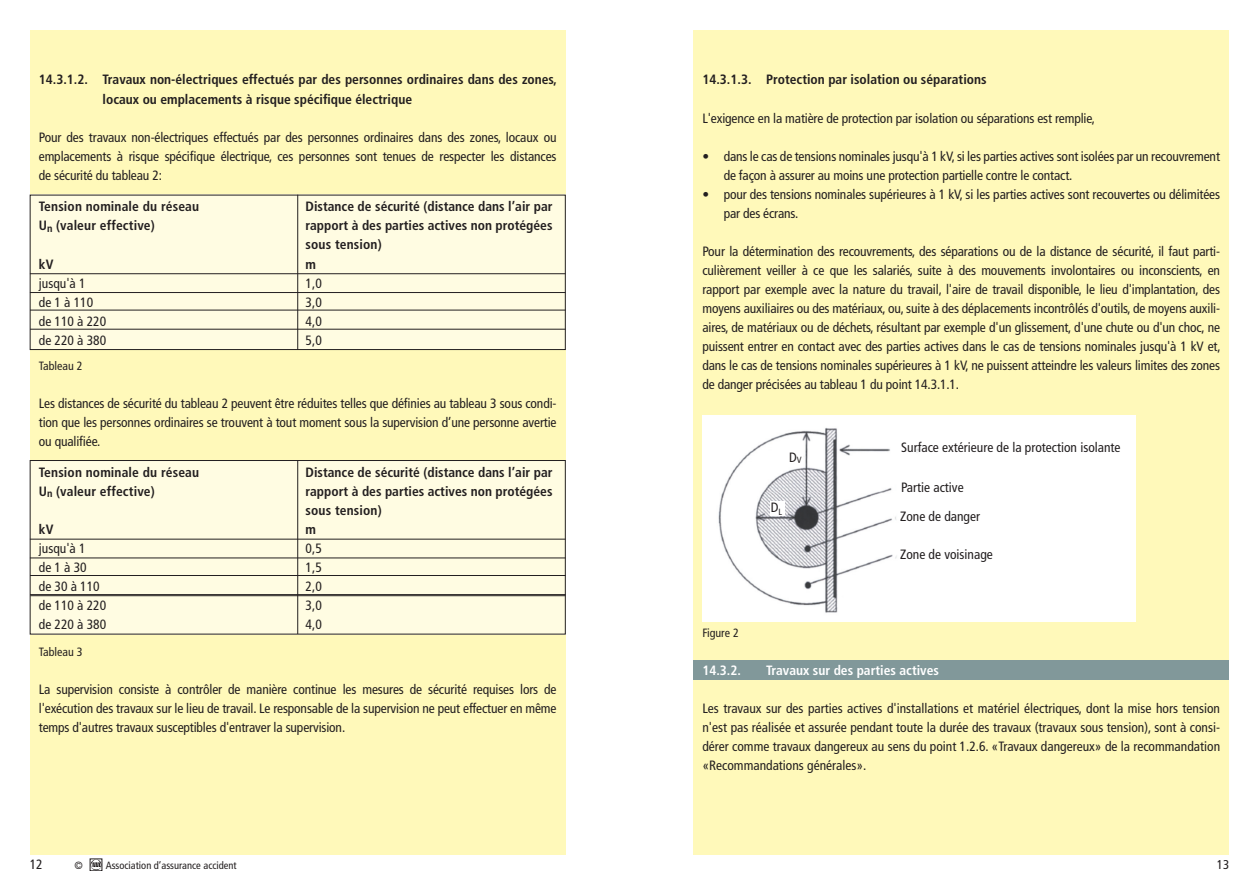
<style>
.page{position:relative;width:1259px;height:893px;background:#fff}
.page>*{position:absolute;margin:0;border:0;box-sizing:border-box;transform-origin:0 0}
.t1{font:condensed 13.5px/19px "Frutiger";letter-spacing:-.01em;color:#231f20;text-align:justify}
.t2{font:700 condensed 13.5px/19px "Frutiger";color:#231f20;text-align:justify}
.t3{font:700 condensed 13.5px "Frutiger";color:#fff}
.t4{font:condensed 12.75px "Frutiger";color:#231f20}
.t5{font:condensed 12px "Frutiger";color:#231f20}
.t6{font:condensed 10.5px "Frutiger";color:#231f20}
</style>
<div class="page">
<div style="left:693px;top:30px;width:536px;height:825px;background:#fff9ba"></div>
<div style="left:693px;top:660px;width:536px;height:19px;background:#81989a"></div>
<div style="left:702px;top:415px;width:433px;height:206px;background:#fff"></div>
<img style="left:718px;top:427px;width:201px;height:186px">
<div style="left:30px;top:30px;width:536px;height:825px;background:#fff9ba"></div>
<div style="left:30px;top:195px;width:535px;height:155px;background:#fffce2"></div>
<hr style="left:30px;top:292px;width:535px;height:1px;background:#231f20">
<hr style="left:30px;top:273px;width:535px;height:1px;background:#231f20">
<div style="left:30px;top:195px;width:536px;height:155px;border:1px solid #231f20"></div>
<hr style="left:297px;top:195px;width:1px;height:155px;background:#231f20">
<hr style="left:30px;top:310px;width:535px;height:1px;background:#231f20">
<hr style="left:30px;top:329px;width:535px;height:1px;background:#231f20">
<div style="left:30px;top:460px;width:535px;height:174px;background:#fffce2"></div>
<hr style="left:30px;top:558px;width:535px;height:1px;background:#231f20">
<hr style="left:30px;top:539px;width:535px;height:1px;background:#231f20">
<div style="left:30px;top:460px;width:536px;height:174px;border:1px solid #231f20"></div>
<hr style="left:297px;top:460px;width:1px;height:174px;background:#231f20">
<hr style="left:30px;top:575px;width:535px;height:1px;background:#231f20">
<hr style="left:30px;top:594px;width:535px;height:1px;background:#231f20">
<hr style="left:30px;top:595px;width:535px;height:1px;background:#231f20">
<div style="left:90px;top:859px;width:12px;height:12px;border:1px solid #231f20"></div>
<svg style="left:90px;top:859px;width:12px;height:11px"></svg>
<div style="left:769px;top:501px;width:15px;height:15px;background:#fff"></div>
<p class="t2" style="left:103px;top:70px;width:456px;text-indent:-64px">14.3.1.2. Travaux non-électriques effectués par des personnes ordinaires dans des zones, locaux ou emplacements à risque spécifique électrique</p>
<p class="t1" style="left:39px;top:128px;width:519px">Pour des travaux non-électriques effectués par des personnes ordinaires dans des zones, locaux ou emplacements à risque spécifique électrique, ces personnes sont tenues de respecter les distances de sécurité du tableau 2:</p>
<p class="t2" style="left:39px;top:197px;width:162px">Tension nominale du réseau</p>
<p class="t2" style="left:39px;top:216px;width:117px">U<sub>n</sub> (valeur effective)</p>
<p class="t2" style="left:39px;top:254px;width:16px">kV</p>
<p class="t1" style="left:39px;top:273px;width:48px">jusqu'à 1</p>
<p class="t1" style="left:39px;top:292px;width:56px">de 1 à 110</p>
<p class="t1" style="left:39px;top:312px;width:69px">de 110 à 220</p>
<p class="t1" style="left:39px;top:331px;width:69px">de 220 à 380</p>
<p class="t2" style="left:306px;top:197px;width:248px">Distance de sécurité (distance dans l’air par rapport à des parties actives non protégées sous tension)</p>
<p class="t2" style="left:306px;top:254px;width:12px">m</p>
<p class="t1" style="left:306px;top:273px;width:18px">1,0</p>
<p class="t1" style="left:306px;top:292px;width:18px">3,0</p>
<p class="t1" style="left:306px;top:312px;width:18px">4,0</p>
<p class="t1" style="left:306px;top:331px;width:18px">5,0</p>
<p class="t5" style="left:39px;top:359px;width:45px">Tableau 2</p>
<p class="t1" style="left:39px;top:394px;width:519px">Les distances de sécurité du tableau 2 peuvent être réduites telles que définies au tableau 3 sous condi&shy;tion que les personnes ordinaires se trouvent à tout moment sous la supervision d’une personne avertie ou qualifiée.</p>
<p class="t2" style="left:39px;top:463px;width:162px">Tension nominale du réseau</p>
<p class="t2" style="left:39px;top:482px;width:117px">U<sub>n</sub> (valeur effective)</p>
<p class="t2" style="left:39px;top:520px;width:16px">kV</p>
<p class="t1" style="left:39px;top:539px;width:48px">jusqu'à 1</p>
<p class="t1" style="left:39px;top:558px;width:49px">de 1 à 30</p>
<p class="t1" style="left:39px;top:577px;width:62px">de 30 à 110</p>
<p class="t1" style="left:39px;top:596px;width:69px">de 110 à 220</p>
<p class="t1" style="left:39px;top:615px;width:69px">de 220 à 380</p>
<p class="t2" style="left:306px;top:463px;width:248px">Distance de sécurité (distance dans l’air par rapport à des parties actives non protégées sous tension)</p>
<p class="t2" style="left:306px;top:520px;width:12px">m</p>
<p class="t1" style="left:306px;top:539px;width:18px">0,5</p>
<p class="t1" style="left:306px;top:558px;width:18px">1,5</p>
<p class="t1" style="left:306px;top:577px;width:18px">2,0</p>
<p class="t1" style="left:306px;top:596px;width:18px">3,0</p>
<p class="t1" style="left:306px;top:615px;width:18px">4,0</p>
<p class="t5" style="left:39px;top:645px;width:45px">Tableau 3</p>
<p class="t1" style="left:39px;top:680px;width:519px">La supervision consiste à contrôler de manière continue les mesures de sécurité requises lors de l'exécution des travaux sur le lieu de travail. Le responsable de la supervision ne peut effectuer en même temps d'autres travaux susceptibles d'entraver la supervision.</p>
<p class="t1" style="left:30px;top:855px;width:14px">12</p>
<p class="t6" style="left:74px;top:859px;width:10px">©</p>
<p class="t6" style="left:106px;top:859px;width:133px">Association d’assurance accident</p>
<p class="t2" style="left:702px;top:70px;width:286px">14.3.1.3. Protection par isolation ou séparations</p>
<p class="t1" style="left:702px;top:108px;width:394px">L'exigence en la matière de protection par isolation ou séparations est remplie,</p>
<p class="t1" style="left:723px;top:147px;width:498px;text-indent:-21px">• dans le cas de tensions nominales jusqu'à 1 kV, si les parties actives sont isolées par un recouvrement de façon à assurer au moins une protection partielle contre le contact.</p>
<p class="t1" style="left:723px;top:185px;width:498px;text-indent:-21px">• pour des tensions nominales supérieures à 1 kV, si les parties actives sont recouvertes ou délimitées par des écrans.</p>
<p class="t1" style="left:702px;top:242px;width:520px;text-align:left">Pour la détermination des recouvrements, des séparations ou de la distance de sécurité, il faut parti&shy;culièrement veiller à ce que les salariés, suite à des mouvements involontaires ou inconscients, en rapport par exemple avec la nature du travail, l'aire de travail disponible, le lieu d'implantation, des moyens auxiliaires ou des matériaux, ou, suite à des déplacements incontrôlés d'outils, de moyens auxili&shy;aires, de matériaux ou de déchets, résultant par exemple d'un glissement, d'une chute ou d'un choc, ne puissent entrer en contact avec des parties actives dans le cas de tensions nominales jusqu'à 1 kV et, dans le cas de tensions nominales supérieures à 1 kV, ne puissent atteindre les valeurs limites des zones de danger précisées au tableau 1 du point 14.3.1.1.</p>
<p class="t1" style="left:789px;top:447px;width:14px">D<sub>V</sub></p>
<p class="t1" style="left:771px;top:497px;width:13px">D<sub>L</sub></p>
<p class="t1" style="left:901px;top:438px;width:221px">Surface extérieure de la protection isolante</p>
<p class="t1" style="left:901px;top:477px;width:64px">Partie active</p>
<p class="t1" style="left:900px;top:507px;width:81px">Zone de danger</p>
<p class="t1" style="left:900px;top:545px;width:94px">Zone de voisinage</p>
<p class="t5" style="left:702px;top:626px;width:38px">Figure 2</p>
<p class="t3" style="left:702px;top:662px;width:40px">14.3.2.</p>
<p class="t3" style="left:766px;top:662px;width:174px">Travaux sur des parties actives</p>
<p class="t1" style="left:702px;top:699px;width:519px">Les travaux sur des parties actives d'installations et matériel électriques, dont la mise hors tension n'est pas réalisée et assurée pendant toute la durée des travaux (travaux sous tension), sont à consi&shy;dérer comme travaux dangereux au sens du point 1.2.6. «Travaux dangereux» de la recommandation «Recommandations générales».</p>
<p class="t4" style="left:1217px;top:857px;width:14px">13</p>
</div>
